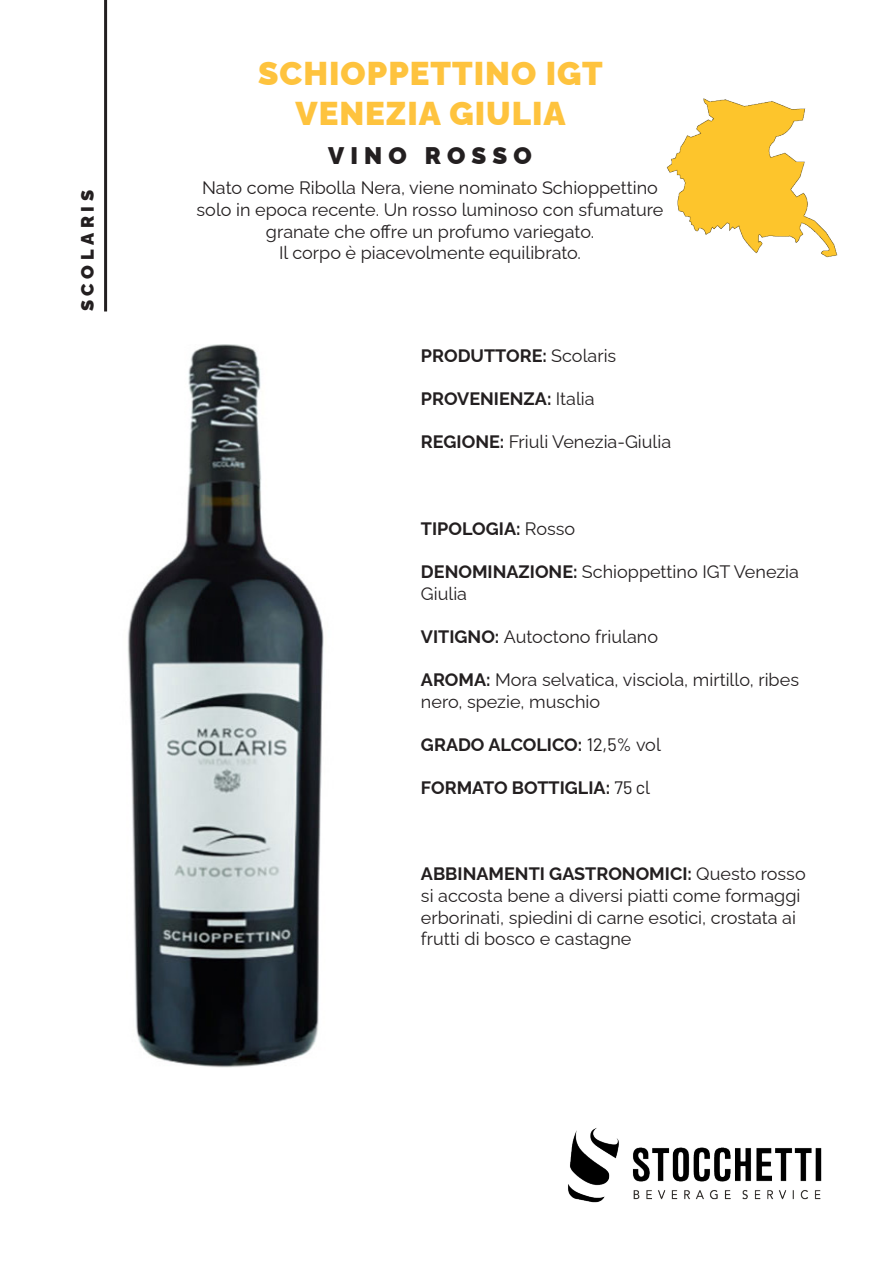
<style>
.page{position:relative;width:893px;height:1263px;background:#fff}
.page>*{position:absolute;margin:0;border:0;box-sizing:border-box;transform-origin:0 0}
.t1{font:900 33px "Raleway";letter-spacing:.03em;color:#fec33e}
.t2{font:900 24px "Raleway";letter-spacing:.26em;color:#231f20}
.t3{font:18px/21.6px "Raleway";color:#231f20}
.t4{font:700 18px "Raleway";color:#231f20}
.t5{font:900 18px "Raleway";letter-spacing:.26em;color:#231f20}
.s1{font-weight:400}
.s2{font-weight:700}
.s3{font-family:"Barlow";font-weight:400}
</style>
<div class="page">
<img style="left:568px;top:1128px;width:254px;height:75px">
<img style="left:127px;top:345px;width:197px;height:723px">
<hr style="left:104px;top:0;width:3px;height:311px;background:#231f20">
<img style="left:666px;top:98px;width:172px;height:160px">
<p class="t5" style="left:73px;top:311px;width:123px;rotate:-90deg">SCOLARIS</p>
<p class="t1" style="left:258px;top:47px;width:346px">SCHIOPPETTINO IGT</p>
<p class="t1" style="left:296px;top:87px;width:271px">VENEZIA GIULIA</p>
<p class="t2" style="left:328px;top:137px;width:205px">VINO ROSSO</p>
<p class="t3" style="left:197px;top:175px;width:468px;text-align:center">Nato come Ribolla Nera, viene nominato Schioppettino solo in epoca recente. Un rosso luminoso con sfumature granate che offre un profumo variegato.</p>
<p class="t3" style="left:279px;top:240px;width:304px">Il corpo è piacevolmente equilibrato.</p>
<p class="t4" style="left:421px;top:341px;width:197px">PRODUTTORE: <span class="s1">Scolaris</span></p>
<p class="t4" style="left:421px;top:384px;width:175px">PROVENIENZA: <span class="s1">Italia</span></p>
<p class="t3" style="left:421px;top:429px;width:252px"><span class="s2">REGIONE:</span> Friuli Venezia-Giulia</p>
<p class="t4" style="left:421px;top:514px;width:156px">TIPOLOGIA: <span class="s1">Rosso</span></p>
<p class="t3" style="left:421px;top:559px;width:380px"><span class="s2">DENOMINAZIONE:</span> Schioppettino IGT Venezia<br>Giulia</p>
<p class="t3" style="left:421px;top:624px;width:239px"><span class="s2">VITIGNO:</span> Autoctono friulano</p>
<p class="t3" style="left:421px;top:667px;width:380px"><span class="s2">AROMA:</span> Mora selvatica, visciola, mirtillo, ribes nero, spezie, muschio</p>
<p class="t4" style="left:421px;top:730px;width:241px">GRADO ALCOLICO: <span class="s3">12,5%</span> <span class="s1">vol</span></p>
<p class="t4" style="left:421px;top:773px;width:231px">FORMATO BOTTIGLIA: <span class="s3">75 c</span><span class="s1">l</span></p>
<p class="t3" style="left:421px;top:861px;width:386px"><span class="s2">ABBINAMENTI GASTRONOMICI:</span> Questo rosso si accosta bene a diversi piatti come formaggi erborinati, spiedini di carne esotici, crostata ai frutti di bosco e castagne</p>
</div>
